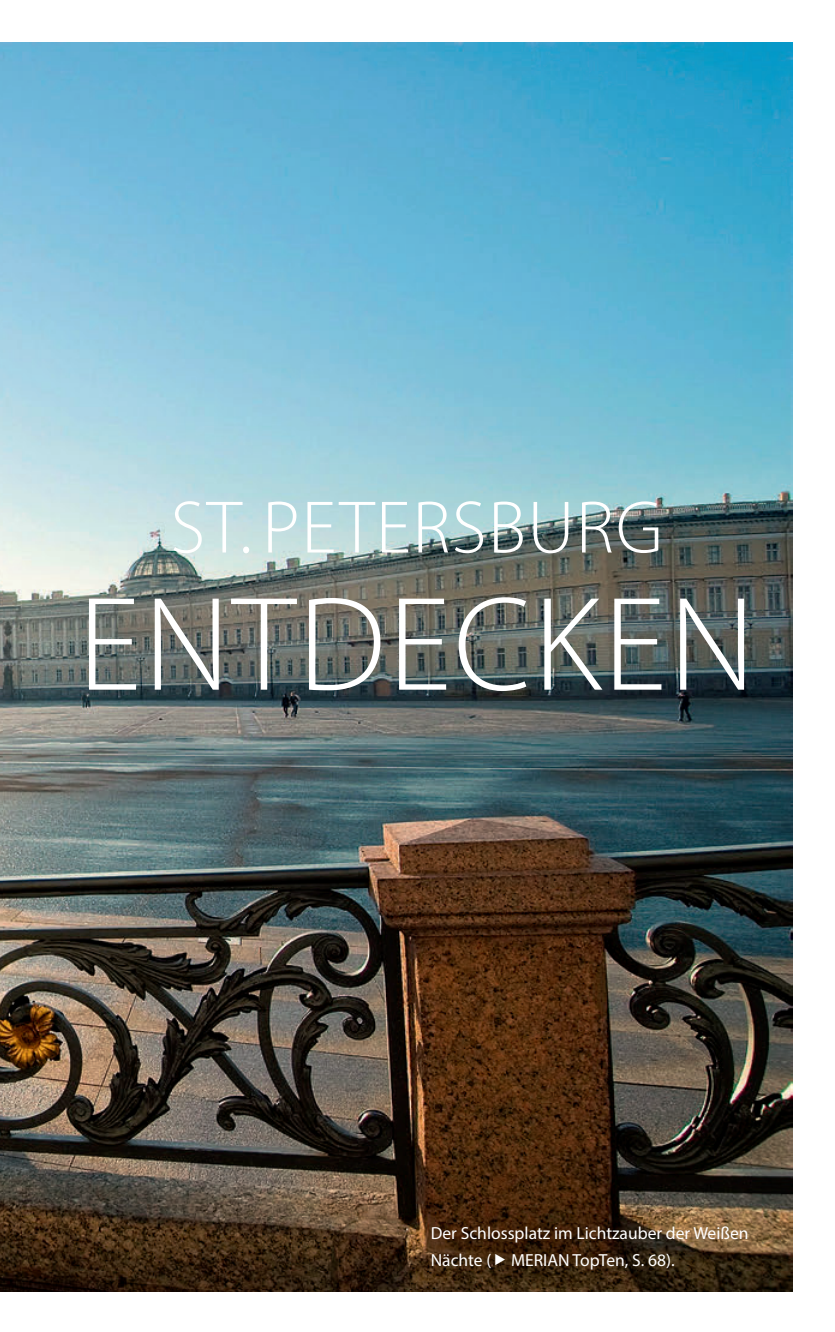
<style>
.page{position:relative;width:835px;height:1332px;background:#fff}
.page>*{position:absolute;margin:0;border:0;box-sizing:border-box;transform-origin:0 0}
.t1{font:300 135px "Myriad Pro";letter-spacing:.02em;color:#fff}
.t2{font:300 75px "Myriad Pro";letter-spacing:.02em;color:#fff}
.t3{font:17.5px/26.2px "Myriad Pro";color:#fff}
.t4{font:17.5px "Myriad Pro";letter-spacing:-.02em;color:#fff}
</style>
<div class="page">
<img style="left:0;top:43px;width:792px;height:1248px">
<svg style="left:495px;top:1253px;width:10px;height:11px"></svg>
<p class="t2" style="left:170px;top:486px;width:494px">ST. PETERSBURG</p>
<p class="t1" style="left:78px;top:570px;width:656px">ENTDECKEN</p>
<p class="t3" style="left:431px;top:1220px;width:319px">Der Schlossplatz im Lichtzauber der Weißen<br>Nächte ( MERIAN</p>
<p class="t4" style="left:572px;top:1249px;width:104px">TopTen, S. 68).</p>
</div>
